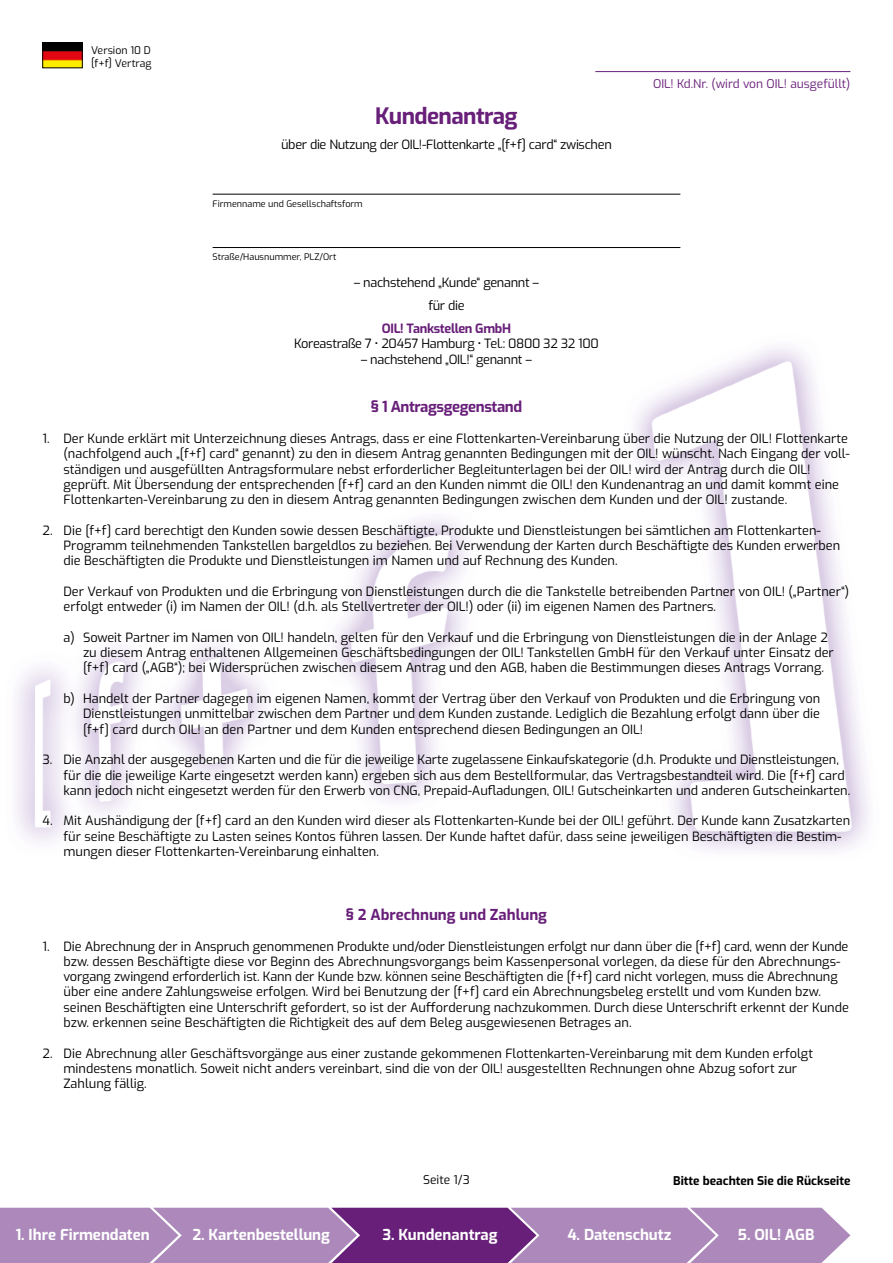
<style>
.page{position:relative;width:893px;height:1263px;background:#fff}
.page>*{position:absolute;margin:0;border:0;box-sizing:border-box;transform-origin:0 0}
.t1{font:700 22.5px "Exo";letter-spacing:-.025em;color:#681f79}
.t2{font:700 15px "Exo";color:#fff}
.t3{font:700 15px "Exo";letter-spacing:-.01em;color:#681f79}
.t4{font:12.75px/15.3px "Exo";color:#000}
.t5{font:12.75px/22.8px "Exo";letter-spacing:-.025em;color:#000;text-align:center}
.t6{font:700 12.75px "Exo";letter-spacing:-.025em;color:#681f79}
.t7{font:12px "Exo";color:#681f79}
.t8{font:700 12px "Exo";color:#000}
.t9{font:12px "Exo";color:#000}
.t10{font:10.5px/12.6px "Exo";color:#000}
.t11{font:9px "Exo";color:#000}
</style>
<div class="page">
<img style="left:0;top:193px;width:869px;height:1043px">
<hr style="left:213px;top:194px;width:467px;height:1px;background:#000">
<img style="left:45px;top:45px;width:35px;height:21px">
<div style="left:43px;top:43px;width:39px;height:25px;border:1px solid #000"></div>
<hr style="left:595px;top:71px;width:255px;height:1px;background:#681f79">
<hr style="left:213px;top:247px;width:467px;height:1px;background:#000">
<svg style="left:0;top:1208px;width:850px;height:55px"></svg>
<p class="t10" style="left:91px;top:44px;width:62px">Version 10 D [f+f] Vertrag</p>
<h1 class="t1" style="left:375px;top:99px;width:144px">Kundenantrag</h1>
<p class="t5" style="left:281px;top:133px;width:332px">über die Nutzung der OIL!-Flottenkarte „[f+f] card“ zwischen</p>
<p class="t11" style="left:213px;top:197px;width:152px">Firmenname und Gesellschaftsform</p>
<p class="t11" style="left:213px;top:250px;width:125px">Straße/Hausnummer, PLZ/Ort</p>
<p class="t7" style="left:653px;top:74px;width:199px">OIL! Kd.Nr. (wird von OIL! ausgefüllt)</p>
<p class="t5" style="left:354px;top:270px;width:187px">– nachstehend „Kunde“ genannt – für die</p>
<p class="t6" style="left:382px;top:319px;width:131px">OIL! Tankstellen GmbH</p>
<p class="t5" style="left:294px;top:332px;width:306px">Koreastraße 7 • 20457 Hamburg • Tel.: 0800 32 32 100</p>
<p class="t5" style="left:361px;top:347px;width:173px">– nachstehend „OIL!“ genannt –</p>
<p class="t3" style="left:371px;top:395px;width:153px">§ 1 Antragsgegenstand</p>
<p class="t4" style="left:64px;top:430px;width:788px;text-indent:-21px">1. Der Kunde erklärt mit Unterzeichnung dieses Antrags, dass er eine Flottenkarten-Vereinbarung über die Nutzung der OIL! Flottenkarte (nachfolgend auch „[f+f] card“ genannt) zu den in diesem Antrag genannten Bedingungen mit der OIL! wünscht. Nach Eingang der voll&shy;ständigen und ausgefüllten Antragsformulare nebst erforderlicher Begleitunterlagen bei der OIL! wird der Antrag durch die OIL! geprüft. Mit Übersendung der entsprechenden [f+f] card an den Kunden nimmt die OIL! den Kundenantrag an und damit kommt eine Flottenkarten-Vereinbarung zu den in diesem Antrag genannten Bedingungen zwischen dem Kunden und der OIL! zustande.</p>
<p class="t4" style="left:64px;top:522px;width:778px;text-indent:-21px">2. Die [f+f] card berechtigt den Kunden sowie dessen Beschäftigte, Produkte und Dienstleistungen bei sämtlichen am Flottenkarten-<br>Programm teilnehmenden Tankstellen bargeldlos zu beziehen. Bei Verwendung der Karten durch Beschäftigte des Kunden erwerben die Beschäftigten die Produkte und Dienstleistungen im Namen und auf Rechnung des Kunden.</p>
<p class="t4" style="left:64px;top:583px;width:787px">Der Verkauf von Produkten und die Erbringung von Dienstleistungen durch die die Tankstelle betreibenden Partner von OIL! („Partner“) erfolgt entweder (i) im Namen der OIL! (d.h. als Stellvertreter der OIL!) oder (ii) im eigenen Namen des Partners.</p>
<p class="t4" style="left:83px;top:629px;width:752px;text-indent:-19px">a) Soweit Partner im Namen von OIL! handeln, gelten für den Verkauf und die Erbringung von Dienstleistungen die in der Anlage 2 zu diesem Antrag enthaltenen Allgemeinen Geschäftsbedingungen der OIL! Tankstellen GmbH für den Verkauf unter Einsatz der [f+f] card („AGB“); bei Widersprüchen zwischen diesem Antrag und den AGB, haben die Bestimmungen dieses Antrags Vorrang.</p>
<p class="t4" style="left:83px;top:690px;width:739px;text-align:justify;text-indent:-19px">b) Handelt der Partner dagegen im eigenen Namen, kommt der Vertrag über den Verkauf von Produkten und die Erbringung von Dienstleistungen unmittelbar zwischen dem Partner und dem Kunden zustande. Lediglich die Bezahlung erfolgt dann über die [f+f] card durch OIL! an den Partner und dem Kunden entsprechend diesen Bedingungen an OIL!</p>
<p class="t4" style="left:64px;top:751px;width:788px;text-indent:-21px">3. Die Anzahl der ausgegebenen Karten und die für die jeweilige Karte zugelassene Einkaufskategorie (d.h. Produkte und Dienstleistungen, für die die jeweilige Karte eingesetzt werden kann) ergeben sich aus dem Bestellformular, das Vertragsbestandteil wird. Die [f+f] card kann jedoch nicht eingesetzt werden für den Erwerb von CNG, Prepaid-Aufladungen, OIL! Gutscheinkarten und anderen Gutscheinkarten.</p>
<p class="t4" style="left:64px;top:812px;width:788px;text-indent:-21px">4. Mit Aushändigung der [f+f] card an den Kunden wird dieser als Flottenkarten-Kunde bei der OIL! geführt. Der Kunde kann Zusatzkarten für seine Beschäftigte zu Lasten seines Kontos führen lassen. Der Kunde haftet dafür, dass seine jeweiligen Beschäftigten die Bestim&shy;mungen dieser Flottenkarten-Vereinbarung einhalten.</p>
<p class="t3" style="left:346px;top:903px;width:203px">§ 2 Abrechnung und Zahlung</p>
<p class="t4" style="left:64px;top:938px;width:787px;text-indent:-21px">1. Die Abrechnung der in Anspruch genommenen Produkte und/oder Dienstleistungen erfolgt nur dann über die [f+f] card, wenn der Kunde bzw. dessen Beschäftigte diese vor Beginn des Abrechnungsvorgangs beim Kassenpersonal vorlegen, da diese für den Abrechnungs&shy;vorgang zwingend erforderlich ist. Kann der Kunde bzw. können seine Beschäftigten die [f+f] card nicht vorlegen, muss die Abrechnung über eine andere Zahlungsweise erfolgen. Wird bei Benutzung der [f+f] card ein Abrechnungsbeleg erstellt und vom Kunden bzw. seinen Beschäftigten eine Unterschrift gefordert, so ist der Aufforderung nachzukommen. Durch diese Unterschrift erkennt der Kunde bzw. erkennen seine Beschäftigten die Richtigkeit des auf dem Beleg ausgewiesenen Betrages an.</p>
<p class="t4" style="left:64px;top:1045px;width:751px;text-indent:-21px">2. Die Abrechnung aller Geschäftsvorgänge aus einer zustande gekommenen Flottenkarten-Vereinbarung mit dem Kunden erfolgt mindestens monatlich. Soweit nicht anders vereinbart, sind die von der OIL! ausgestellten Rechnungen ohne Abzug sofort zur<br>Zahlung fällig.</p>
<p class="t9" style="left:423px;top:1171px;width:48px">Seite 1/3</p>
<p class="t8" style="left:673px;top:1171px;width:179px">Bitte beachten Sie die Rückseite</p>
<p class="t2" style="left:16px;top:1223px;width:136px">1. Ihre Firmendaten</p>
<p class="t2" style="left:192px;top:1223px;width:139px">2. Kartenbestellung</p>
<p class="t2" style="left:382px;top:1223px;width:117px">3. Kundenantrag</p>
<p class="t2" style="left:567px;top:1223px;width:105px">4. Datenschutz</p>
<p class="t2" style="left:738px;top:1223px;width:78px">5. OIL! AGB</p>
</div>
